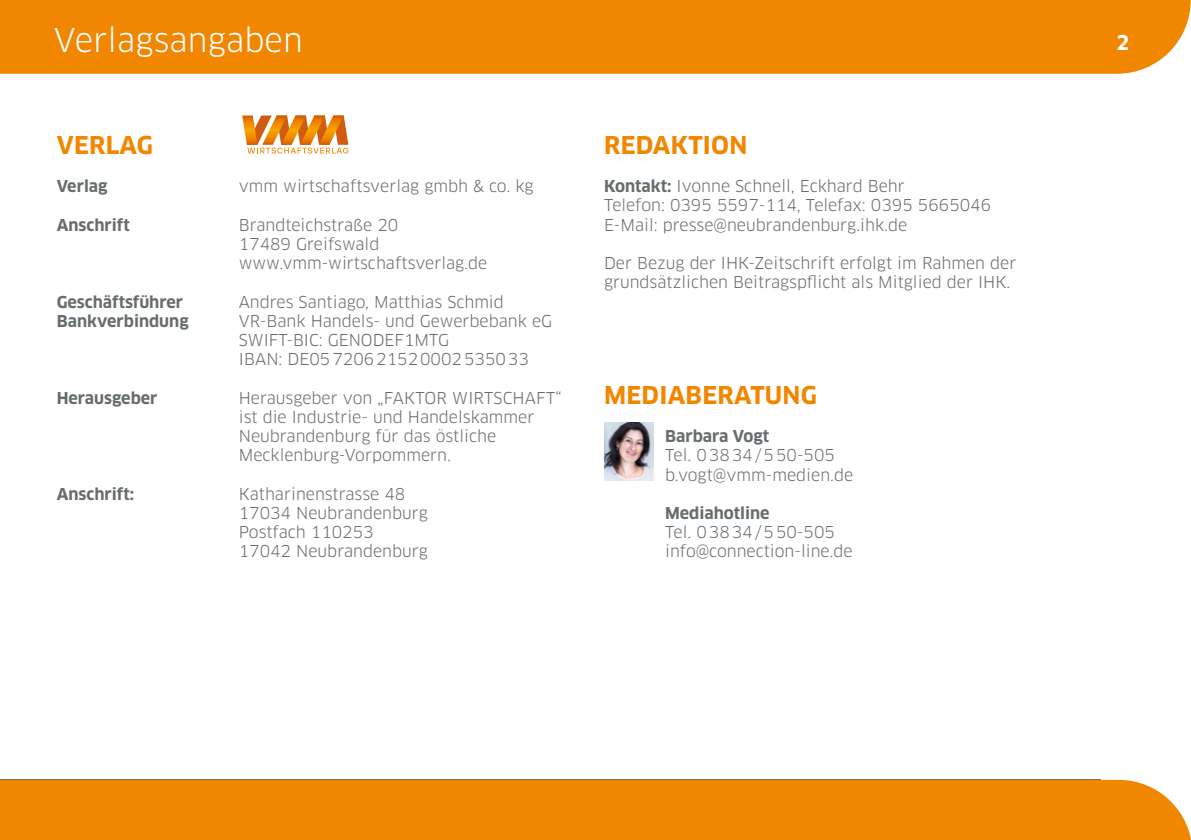
<style>
.page{position:relative;width:1191px;height:840px;background:#fff}
.page>*{position:absolute;margin:0;border:0;box-sizing:border-box;transform-origin:0 0}
.t1{font:32px "Clan OT";letter-spacing:.005em;color:#fff}
.t2{font:700 24px "Clan OT";letter-spacing:.01em;color:#f18700}
.t3{font:700 20px "Clan OT";color:#fff}
.t4{font:16px/19.2px "Clan OT";color:#666c6e}
.t5{font:700 16px "Clan OT";color:#666c6e}
.s1{font-weight:700}
</style>
<div class="page">
<div style="left:0;top:0;width:1190px;height:74px;background:#f18700"></div>
<div style="left:0;top:779px;width:1191px;height:60px;background:#f18700"></div>
<img style="left:604px;top:422px;width:50px;height:58px">
<svg style="left:242px;top:115px;width:106px;height:38px"></svg>
<p class="t1" style="left:54px;top:21px;width:250px">Verlagsangaben</p>
<p class="t2" style="left:57px;top:131px;width:98px">VERLAG</p>
<p class="t5" style="left:57px;top:177px;width:52px">Verlag</p>
<p class="t4" style="left:239px;top:177px;width:296px">vmm wirtschaftsverlag gmbh &amp; co. kg</p>
<p class="t5" style="left:57px;top:215px;width:75px">Anschrift</p>
<p class="t4" style="left:239px;top:215px;width:161px">Brandteichstraße 20</p>
<p class="t4" style="left:239px;top:234px;width:250px">17489 Greifswald www.vmm-wirtschaftsverlag.de</p>
<p class="t5" style="left:57px;top:292px;width:128px">Geschäftsführer</p>
<p class="t4" style="left:239px;top:292px;width:267px">Andres Santiago, Matthias Schmid</p>
<p class="t5" style="left:57px;top:311px;width:133px">Bankverbindung</p>
<p class="t4" style="left:239px;top:311px;width:315px">VR-Bank Handels- und Gewerbebank eG<br>SWIFT-BIC: GENODEF1MTG<br>IBAN: DE05720621520002535033</p>
<p class="t5" style="left:57px;top:388px;width:102px">Herausgeber</p>
<p class="t4" style="left:239px;top:388px;width:324px">Herausgeber von „FAKTOR WIRTSCHAFT“ ist die Industrie- und Handelskammer Neubrandenburg für das östliche Mecklenburg-Vorpommern.</p>
<p class="t5" style="left:57px;top:484px;width:79px">Anschrift:</p>
<p class="t4" style="left:239px;top:484px;width:191px">Katharinenstrasse 48<br>17034 Neubrandenburg<br>Postfach 110253<br>17042 Neubrandenburg</p>
<p class="t2" style="left:604px;top:131px;width:145px">REDAKTION</p>
<p class="t4" style="left:604px;top:177px;width:389px"><span class="s1">Kontakt:</span> Ivonne Schnell, Eckhard Behr<br>Telefon: 0395 5597-114, Telefax: 0395 5665046<br>E-Mail: presse@neubrandenburg.ihk.de</p>
<p class="t4" style="left:604px;top:253px;width:414px">Der Bezug der IHK-Zeitschrift erfolgt im Rahmen der grundsätzlichen Beitragspflicht als Mitglied der IHK.</p>
<p class="t2" style="left:604px;top:380px;width:214px">MEDIABERATUNG</p>
<p class="t4" style="left:665px;top:426px;width:190px"><span class="s1">Barbara Vogt<br></span>Tel. 03834/550-505 b.vogt@vmm-medien.de</p>
<p class="t4" style="left:665px;top:503px;width:189px"><span class="s1">Mediahotline<br></span>Tel. 03834/550-505 info@connection-line.de</p>
<p class="t3" style="left:1116px;top:31px;width:14px">2</p>
</div>
